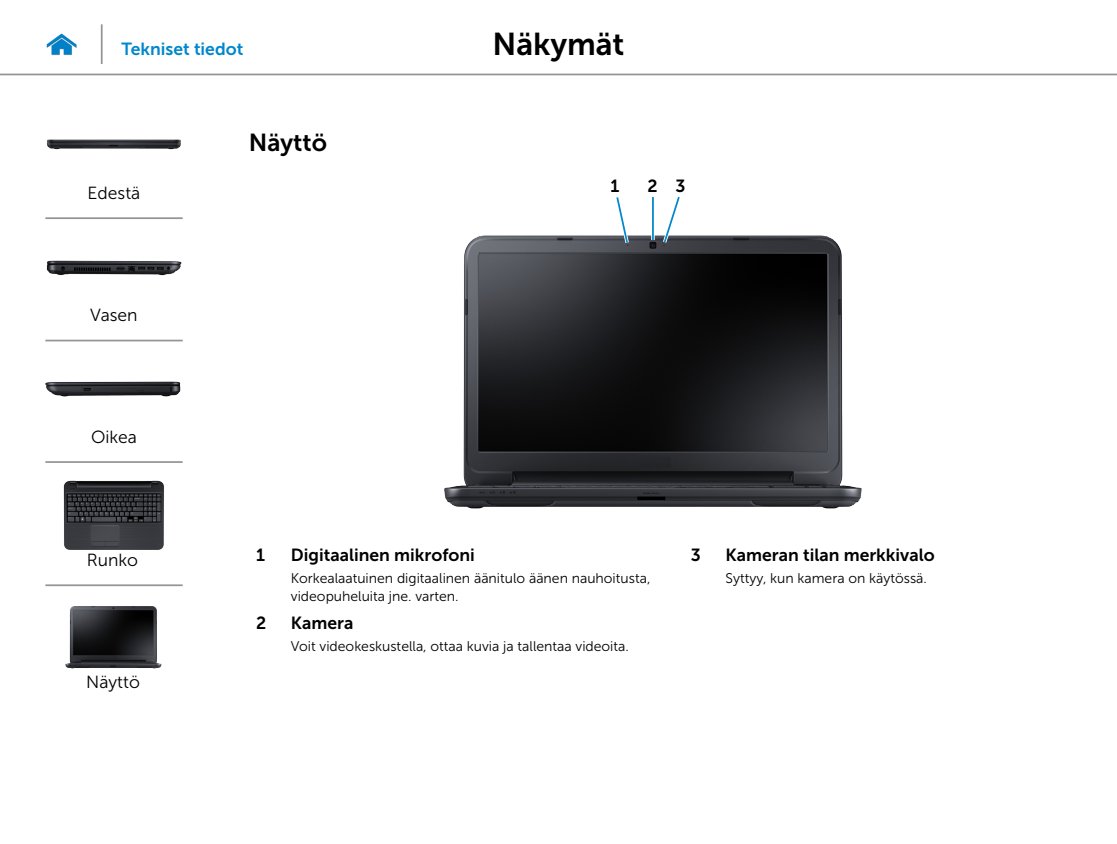
<style>
.page{position:relative;width:1117px;height:844px;background:#fff}
.page>*{position:absolute;margin:0;border:0;box-sizing:border-box;transform-origin:0 0}
.t1{font:31.5px "Museo Sans For Dell 700";color:#000}
.Head2{font:24.5px "Museo Sans For Dell 700";color:#000}
.Callout_Head{font:17.5px "Museo Sans For Dell 700";color:#000}
.t2{font:17.5px "Museo Sans For Dell 300";color:#000}
.t3{font:17.5px "Museo Sans For Dell 700";color:#0087cc}
.Callout-L{font:17.5px "Museo Sans For Dell 700";color:#000}
.Callout_description{font:14px/17.5px "Museo Sans For Dell 300";color:#000}
</style>
<div class="page">
<hr style="left:0;top:74px;width:1116px;height:1px;background:#939598">
<img style="left:46px;top:33px;width:31px;height:23px">
<img style="left:444px;top:235px;width:418px;height:274px">
<svg style="left:613px;top:197px;width:18px;height:50px"></svg>
<hr style="left:651px;top:197px;width:3px;height:43px;background:#fff">
<hr style="left:652px;top:197px;width:1px;height:43px;background:#0087cc">
<svg style="left:660px;top:197px;width:23px;height:49px"></svg>
<hr style="left:101px;top:24px;width:2px;height:40px;background:#939598">
<img style="left:46px;top:139px;width:135px;height:11px">
<img style="left:46px;top:260px;width:136px;height:16px">
<img style="left:45px;top:381px;width:136px;height:16px">
<img style="left:64px;top:480px;width:100px;height:69px">
<img style="left:65px;top:606px;width:97px;height:63px">
<hr style="left:45px;top:217px;width:138px;height:2px;background:#939598">
<hr style="left:45px;top:339px;width:138px;height:2px;background:#939598">
<hr style="left:45px;top:461px;width:138px;height:2px;background:#939598">
<hr style="left:45px;top:584px;width:138px;height:2px;background:#939598">
<p class="t3" style="left:122px;top:39px;width:123px">Tekniset tiedot</p>
<h1 class="t1" style="left:492px;top:26px;width:133px">Näkymät</h1>
<p class="t2" style="left:88px;top:183px;width:54px">Edestä</p>
<p class="t2" style="left:90px;top:305px;width:49px">Vasen</p>
<p class="t2" style="left:91px;top:428px;width:47px">Oikea</p>
<p class="t2" style="left:87px;top:550px;width:53px">Runko</p>
<p class="t2" style="left:86px;top:672px;width:55px">Näyttö</p>
<p class="Head2" style="left:249px;top:128px;width:80px">Näyttö</p>
<p class="Callout-L" style="left:610px;top:176px;width:10px">1</p>
<p class="Callout-L" style="left:647px;top:176px;width:12px">2</p>
<p class="Callout-L" style="left:675px;top:176px;width:12px">3</p>
<p class="Callout_Head" style="left:256px;top:544px;width:10px">1</p>
<p class="Callout_Head" style="left:291px;top:544px;width:185px">Digitaalinen mikrofoni</p>
<p class="Callout_description" style="left:291px;top:569px;width:361px">Korkealaatuinen digitaalinen äänitulo äänen nauhoitusta, videopuheluita jne. varten.</p>
<p class="Callout_Head" style="left:256px;top:612px;width:12px">2</p>
<p class="Callout_Head" style="left:291px;top:612px;width:64px">Kamera</p>
<p class="Callout_description" style="left:291px;top:637px;width:339px">Voit videokeskustella, ottaa kuvia ja tallentaa videoita.</p>
<p class="Callout_Head" style="left:690px;top:544px;width:12px">3</p>
<p class="Callout_Head" style="left:725px;top:544px;width:210px">Kameran tilan merkkivalo</p>
<p class="Callout_description" style="left:725px;top:569px;width:203px">Syttyy, kun kamera on käytössä.</p>
</div>
